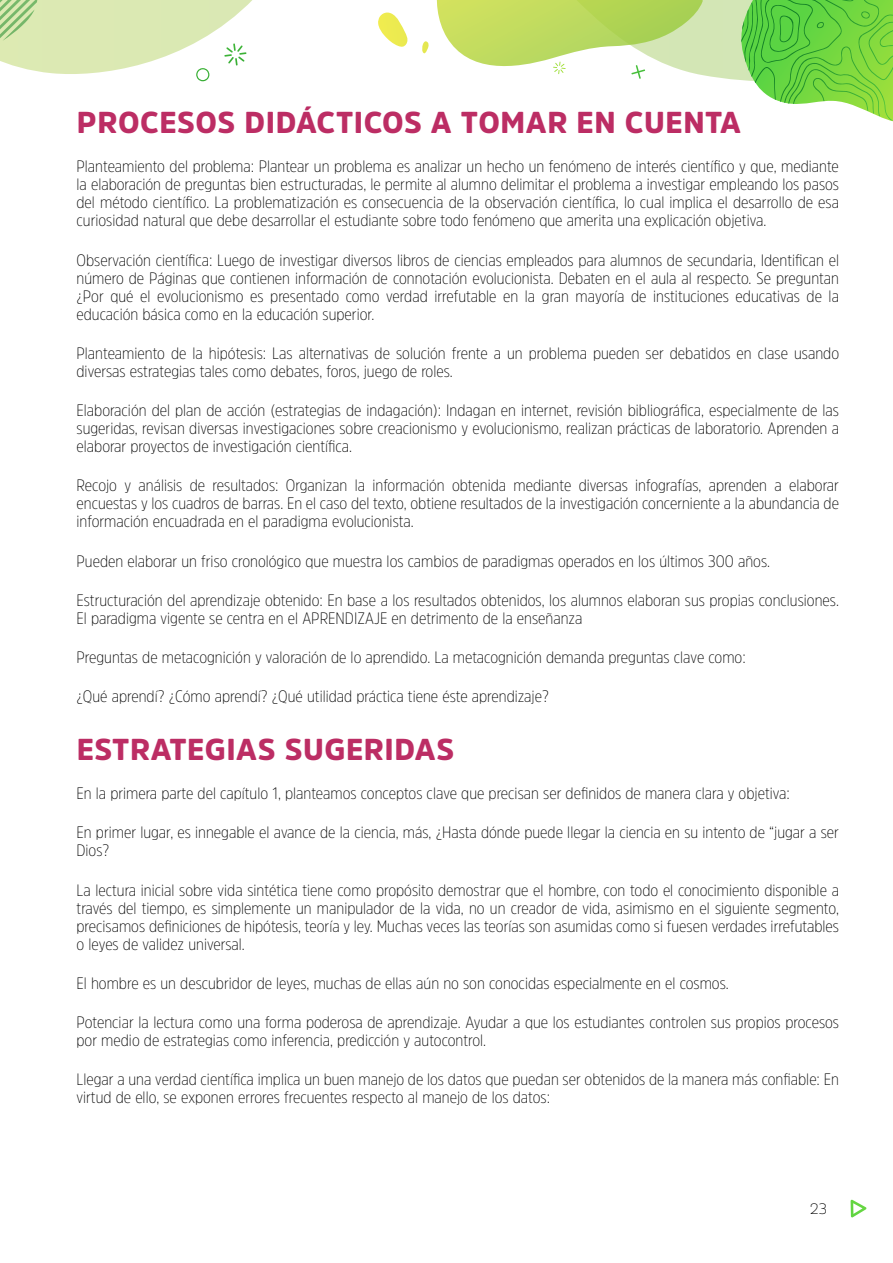
<style>
.page{position:relative;width:893px;height:1263px;background:#fff}
.page>*{position:absolute;margin:0;border:0;box-sizing:border-box;transform-origin:0 0}
.t1{font:900 30px "Amsi Pro";letter-spacing:.02em;color:#bc2d64}
.t2{font:200 16.5px/18px "Amsi Pro Narw";color:#000;text-align:justify}
.t3{font:200 15px "Amsi Pro";color:#000}
</style>
<div class="page">
<svg style="left:37px;top:0;width:703px;height:82px"></svg>
<svg style="left:0;top:0;width:37px;height:71px;background:#cce2aa"></svg>
<svg style="left:224px;top:43px;width:22px;height:23px"></svg>
<svg style="left:196px;top:68px;width:13px;height:13px"></svg>
<svg style="left:166px;top:67px;width:6px;height:15px"></svg>
<svg style="left:421px;top:0;width:282px;height:82px"></svg>
<svg style="left:740px;top:0;width:153px;height:122px"></svg>
<svg style="left:851px;top:1200px;width:15px;height:17px"></svg>
<h1 class="t1" style="left:77px;top:102px;width:666px">PROCESOS DIDÁCTICOS A TOMAR EN CUENTA</h1>
<p class="t2" style="left:77px;top:157px;width:764px">Planteamiento del problema: Plantear un problema es analizar un hecho un fenómeno de interés científico y que, mediante la elaboración de preguntas bien estructuradas, le permite al alumno delimitar el problema a investigar empleando los pasos del método científico. La problematización es consecuencia de la observación científica, lo cual implica el desarrollo de esa curiosidad natural que debe desarrollar el estudiante sobre todo fenómeno que amerita una explicación objetiva.</p>
<p class="t2" style="left:77px;top:250px;width:764px">Observación científica: Luego de investigar diversos libros de ciencias empleados para alumnos de secundaria, Identifican el número de Páginas que contienen información de connotación evolucionista. Debaten en el aula al respecto. Se preguntan ¿Por qué el evolucionismo es presentado como verdad irrefutable en la gran mayoría de instituciones educativas de la educación básica como en la educación superior.</p>
<p class="t2" style="left:77px;top:344px;width:764px">Planteamiento de la hipótesis: Las alternativas de solución frente a un problema pueden ser debatidos en clase usando diversas estrategias tales como debates, foros, juego de roles.</p>
<p class="t2" style="left:77px;top:401px;width:764px">Elaboración del plan de acción (estrategias de indagación): Indagan en internet, revisión bibliográfica, especialmente de las sugeridas, revisan diversas investigaciones sobre creacionismo y evolucionismo, realizan prácticas de laboratorio. Aprenden a elaborar proyectos de investigación científica.</p>
<p class="t2" style="left:77px;top:476px;width:764px">Recojo y análisis de resultados: Organizan la información obtenida mediante diversas infografías, aprenden a elaborar encuestas y los cuadros de barras. En el caso del texto, obtiene resultados de la investigación concerniente a la abundancia de información encuadrada en el paradigma evolucionista.</p>
<p class="t2" style="left:77px;top:551px;width:695px">Pueden elaborar un friso cronológico que muestra los cambios de paradigmas operados en los últimos 300 años.</p>
<p class="t2" style="left:77px;top:591px;width:764px">Estructuración del aprendizaje obtenido: En base a los resultados obtenidos, los alumnos elaboran sus propias conclusiones.<br>El paradigma vigente se centra en el APRENDIZAJE en detrimento de la enseñanza</p>
<p class="t2" style="left:77px;top:648px;width:671px">Preguntas de metacognición y valoración de lo aprendido. La metacognición demanda preguntas clave como:</p>
<p class="t2" style="left:77px;top:687px;width:474px">¿Qué aprendí? ¿Cómo aprendí? ¿Qué utilidad práctica tiene éste aprendizaje?</p>
<h1 class="t1" style="left:77px;top:728px;width:379px">ESTRATEGIAS SUGERIDAS</h1>
<p class="t2" style="left:77px;top:784px;width:715px">En la primera parte del capítulo 1, planteamos conceptos clave que precisan ser definidos de manera clara y objetiva:</p>
<p class="t2" style="left:77px;top:823px;width:764px">En primer lugar, es innegable el avance de la ciencia, más, ¿Hasta dónde puede llegar la ciencia en su intento de “jugar a ser<br>Dios?</p>
<p class="t2" style="left:77px;top:880px;width:764px">La lectura inicial sobre vida sintética tiene como propósito demostrar que el hombre, con todo el conocimiento disponible a través del tiempo, es simplemente un manipulador de la vida, no un creador de vida, asimismo en el siguiente segmento, precisamos definiciones de hipótesis, teoría y ley. Muchas veces las teorías son asumidas como si fuesen verdades irrefutables o leyes de validez universal.</p>
<p class="t2" style="left:77px;top:973px;width:654px">El hombre es un descubridor de leyes, muchas de ellas aún no son conocidas especialmente en el cosmos.</p>
<p class="t2" style="left:77px;top:1013px;width:764px">Potenciar la lectura como una forma poderosa de aprendizaje. Ayudar a que los estudiantes controlen sus propios procesos por medio de estrategias como inferencia, predicción y autocontrol.</p>
<p class="t2" style="left:77px;top:1070px;width:764px">Llegar a una verdad científica implica un buen manejo de los datos que puedan ser obtenidos de la manera más confiable: En virtud de ello, se exponen errores frecuentes respecto al manejo de los datos:</p>
<p class="t3" style="left:810px;top:1198px;width:19px">23</p>
</div>
